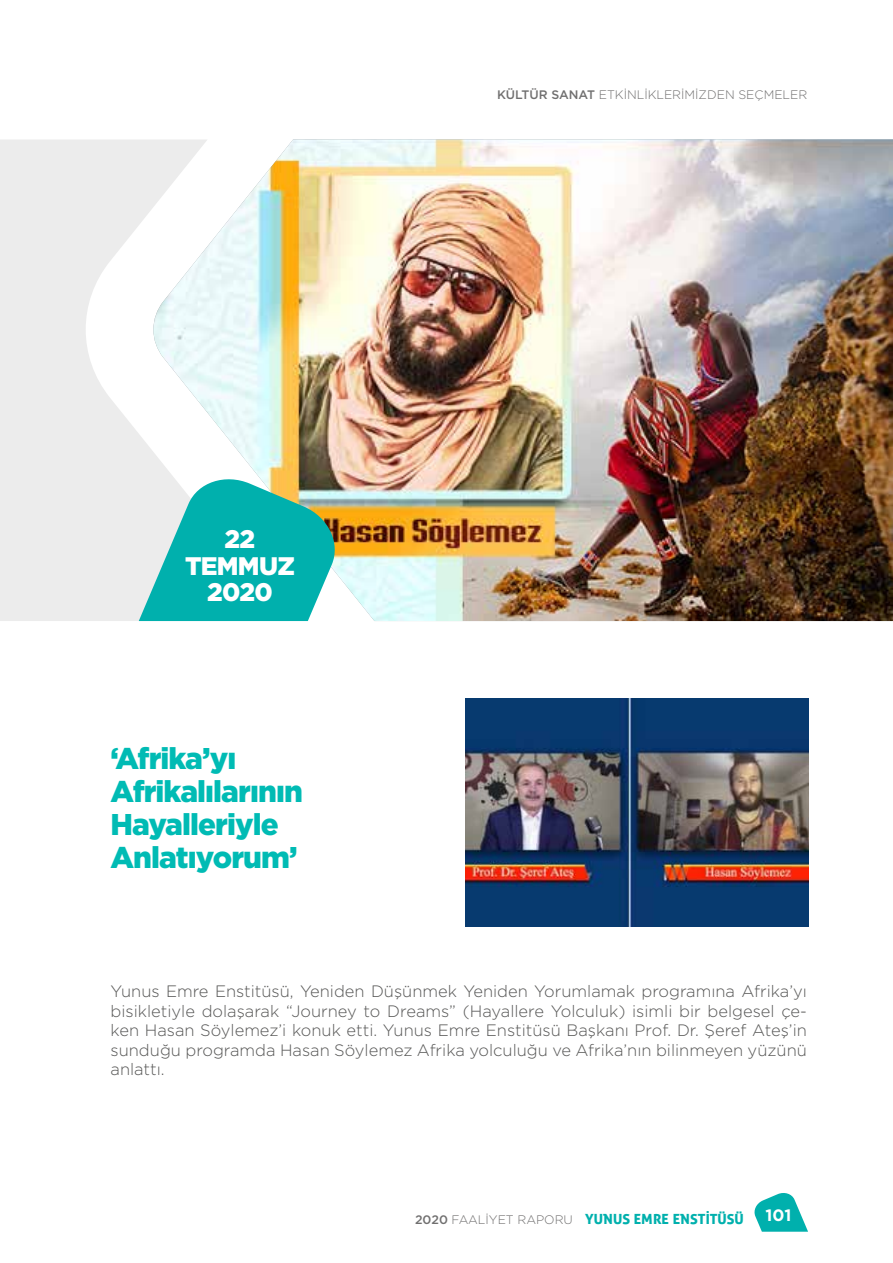
<style>
.page{position:relative;width:893px;height:1263px;background:#fff}
.page>*{position:absolute;margin:0;border:0;box-sizing:border-box;transform-origin:0 0}
.t1{font:900 30px/33px "Gotham";letter-spacing:-.03em;color:#00bbb4}
.t2{font:900 25.35px/26.4px "Gotham";letter-spacing:-.03em;color:#fff;text-align:center}
.t3{font:300 16.5px/19.5px "Gotham";color:#575756;text-align:justify}
.t4{font:700 16.5px "Gotham";color:#fff}
.t5{font:14.1px "Yunus Emre Bold";color:#00b0ad}
.t6{font:300 12.3px "Gotham";color:#706f6f}
.s1{font-weight:500}
.s2{font-family:"Gotham";font-weight:500;font-size:12.3px;color:#706f6f}
.s3{font-family:"Gotham";font-weight:300;font-size:12.3px;color:#706f6f}
</style>
<div class="page">
<svg style="left:754px;top:1193px;width:54px;height:39px"></svg>
<img style="left:466px;top:698px;width:342px;height:229px">
<svg style="left:0;top:140px;width:153px;height:481px;background:#eee"></svg>
<img style="left:153px;top:139px;width:740px;height:482px">
<svg style="left:139px;top:473px;width:202px;height:148px;background:#46bcb4"></svg>
<h2 class="t2" style="left:185px;top:526px;width:111px">22<br>TEMMUZ<br>2020</h2>
<h1 class="t1" style="left:111px;top:741px;width:194px">‘Afrika’yı<br>Afrikalılarının<br>Hayalleriyle<br>Anlatıyorum’</h1>
<p class="t6" style="left:497px;top:87px;width:312px"><span class="s1">KÜLTÜR SANAT</span> ETKİNLİKLERİMİZDEN SEÇMELER</p>
<p class="t3" style="left:111px;top:981px;width:698px">Yunus Emre Enstitüsü, Yeniden Düşünmek Yeniden Yorumlamak programına Afrika’yı bisikletiyle dolaşarak “Journey to Dreams” (Hayallere Yolculuk) isimli bir belgesel çe&shy;ken Hasan Söylemez’i konuk etti. Yunus Emre Enstitüsü Başkanı Prof. Dr. Şeref Ateş’in sunduğu programda Hasan Söylemez Afrika yolculuğu ve Afrika’nın bilinmeyen yüzünü anlattı.</p>
<p class="t5" style="left:415px;top:1211px;width:330px"><span class="s2">2020</span> <span class="s3">FAALİYET RAPORU</span> YUNUS EMRE ENSTİTÜSÜ</p>
<p class="t4" style="left:765px;top:1204px;width:27px">101</p>
</div>
